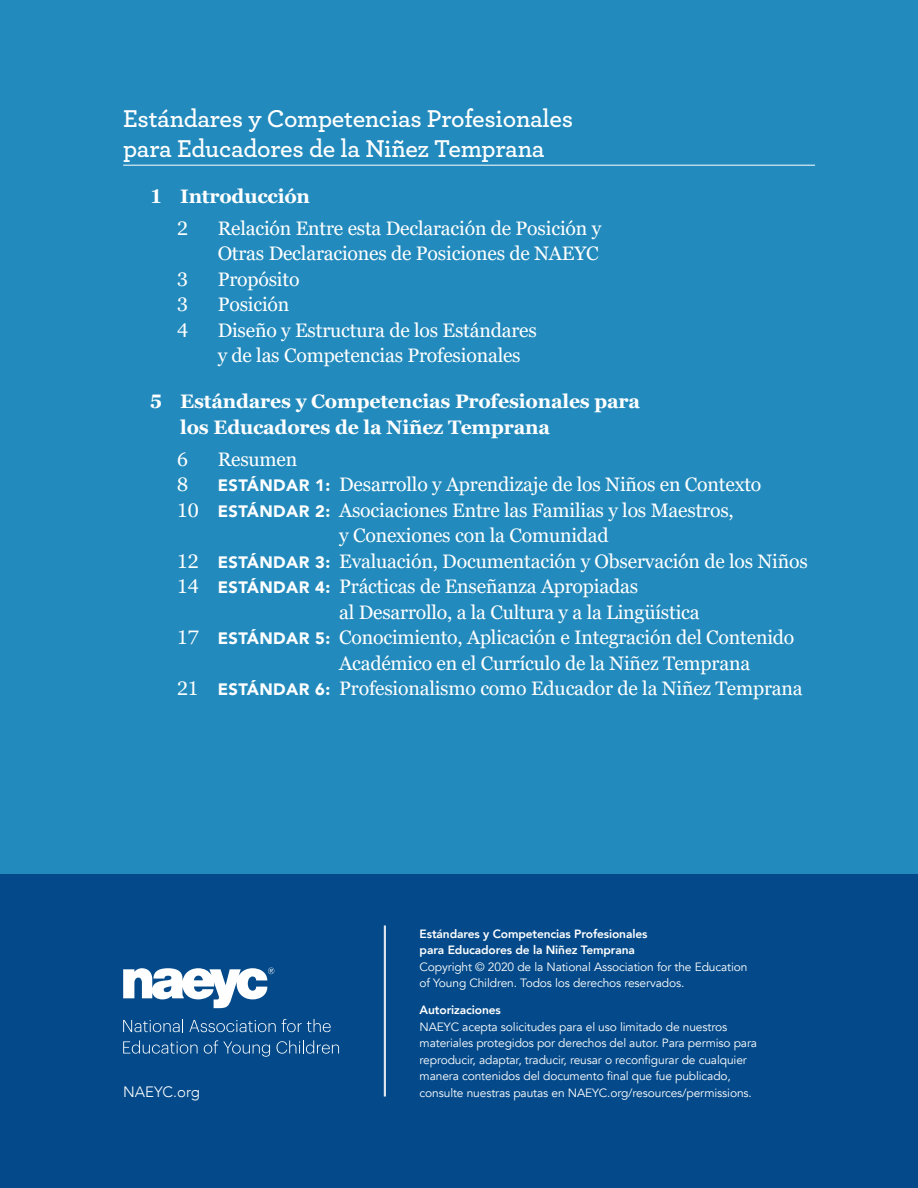
<style>
.page{position:relative;width:918px;height:1188px;background:#228abc}
.page>*{position:absolute;margin:0;border:0;box-sizing:border-box;transform-origin:0 0}
.t1{font:600 25.5px/30px "Archer Pro";letter-spacing:-.01em;color:#fff}
.t2{font:19.5px/25.5px "Georgia Pro";letter-spacing:-.01em;color:#fff}
.t3{font:700 19.5px/25.5px "Georgia Pro";letter-spacing:-.01em;color:#fff}
.t4{font:300 15px "Avenir";color:#fff}
.t5{font:12px/16.5px "Avenir";letter-spacing:-.01em;color:#fff}
.t6{font:800 12px/16.5px "Avenir";letter-spacing:-.01em;color:#fff}
.s1{font-family:"Avenir";font-weight:900;font-size:16.5px}
</style>
<div class="page">
<div style="left:0;top:874px;width:918px;height:314px;background:#044a8a"></div>
<hr style="left:385px;top:926px;width:1px;height:170px;background:#fff">
<hr style="left:384px;top:926px;width:1px;height:170px;background:#fff">
<svg style="left:123px;top:968px;width:151px;height:40px"></svg>
<svg style="left:123px;top:1019px;width:60px;height:13px"></svg>
<svg style="left:189px;top:1020px;width:87px;height:12px"></svg>
<svg style="left:282px;top:1019px;width:49px;height:13px"></svg>
<svg style="left:123px;top:1040px;width:75px;height:14px"></svg>
<svg style="left:204px;top:1040px;width:66px;height:17px"></svg>
<svg style="left:277px;top:1040px;width:62px;height:14px"></svg>
<hr style="left:123px;top:165px;width:692px;height:1px;background:#fff">
<h1 class="t1" style="left:123px;top:102px;width:451px">Estándares y Competencias Profesionales para Educadores de la Niñez Temprana</h1>
<p class="t3" style="left:150px;top:184px;width:162px">1 Introducción</p>
<p class="t2" style="left:177px;top:216px;width:12px">2</p>
<p class="t2" style="left:218px;top:216px;width:385px">Relación Entre esta Declaración de Posición y<br>Otras Declaraciones de Posiciones de NAEYC</p>
<p class="t2" style="left:177px;top:267px;width:12px">3</p>
<p class="t2" style="left:218px;top:267px;width:83px">Propósito</p>
<p class="t2" style="left:177px;top:293px;width:12px">3</p>
<p class="t2" style="left:218px;top:293px;width:73px">Posición</p>
<p class="t2" style="left:177px;top:318px;width:12px">4</p>
<p class="t2" style="left:218px;top:318px;width:321px">Diseño y Estructura de los Estándares y de las Competencias Profesionales</p>
<p class="t3" style="left:180px;top:389px;width:461px;text-indent:-30px">5 Estándares y Competencias Profesionales para los Educadores de la Niñez Temprana</p>
<p class="t2" style="left:177px;top:447px;width:12px">6</p>
<p class="t2" style="left:218px;top:447px;width:81px">Resumen</p>
<p class="t2" style="left:177px;top:473px;width:12px">8</p>
<p class="t2" style="left:218px;top:473px;width:545px"><span class="s1">ESTÁNDAR 1:</span> Desarrollo y Aprendizaje de los Niños en Contexto</p>
<p class="t2" style="left:177px;top:498px;width:558px">10 <span class="s1">ESTÁNDAR 2:</span> Asociaciones Entre las Familias y los Maestros,</p>
<p class="t2" style="left:339px;top:524px;width:271px">y Conexiones con la Comunidad</p>
<p class="t2" style="left:177px;top:549px;width:632px">12 <span class="s1">ESTÁNDAR 3:</span> Evaluación, Documentación y Observación de los Niños</p>
<p class="t2" style="left:177px;top:575px;width:462px">14 <span class="s1">ESTÁNDAR 4:</span> Prácticas de Enseñanza Apropiadas</p>
<p class="t2" style="left:339px;top:600px;width:362px">al Desarrollo, a la Cultura y a la Lingüística</p>
<p class="t2" style="left:177px;top:626px;width:619px">17 <span class="s1">ESTÁNDAR 5:</span> Conocimiento, Aplicación e Integración del Contenido</p>
<p class="t2" style="left:339px;top:651px;width:412px">Académico en el Currículo de la Niñez Temprana</p>
<p class="t2" style="left:177px;top:677px;width:627px">21 <span class="s1">ESTÁNDAR 6:</span> Profesionalismo como Educador de la Niñez Temprana</p>
<p class="t6" style="left:420px;top:925px;width:229px">Estándares y Competencias Profesionales para Educadores de la Niñez Temprana</p>
<p class="t5" style="left:420px;top:958px;width:329px">Copyright © 2020 de la National Association for the Education of Young Children. Todos los derechos reservados.</p>
<p class="t6" style="left:420px;top:1002px;width:83px">Autorizaciones</p>
<p class="t5" style="left:420px;top:1018px;width:339px">NAEYC acepta solicitudes para el uso limitado de nuestros materiales protegidos por derechos del autor. Para permiso para reproducir, adaptar, traducir, reusar o reconfigurar de cualquier manera contenidos del documento final que fue publicado,</p>
<p class="t4" style="left:123px;top:1082px;width:78px">NAEYC.org</p>
<p class="t5" style="left:420px;top:1084px;width:334px">consulte nuestras pautas en NAEYC.org/resources/permissions.</p>
</div>
